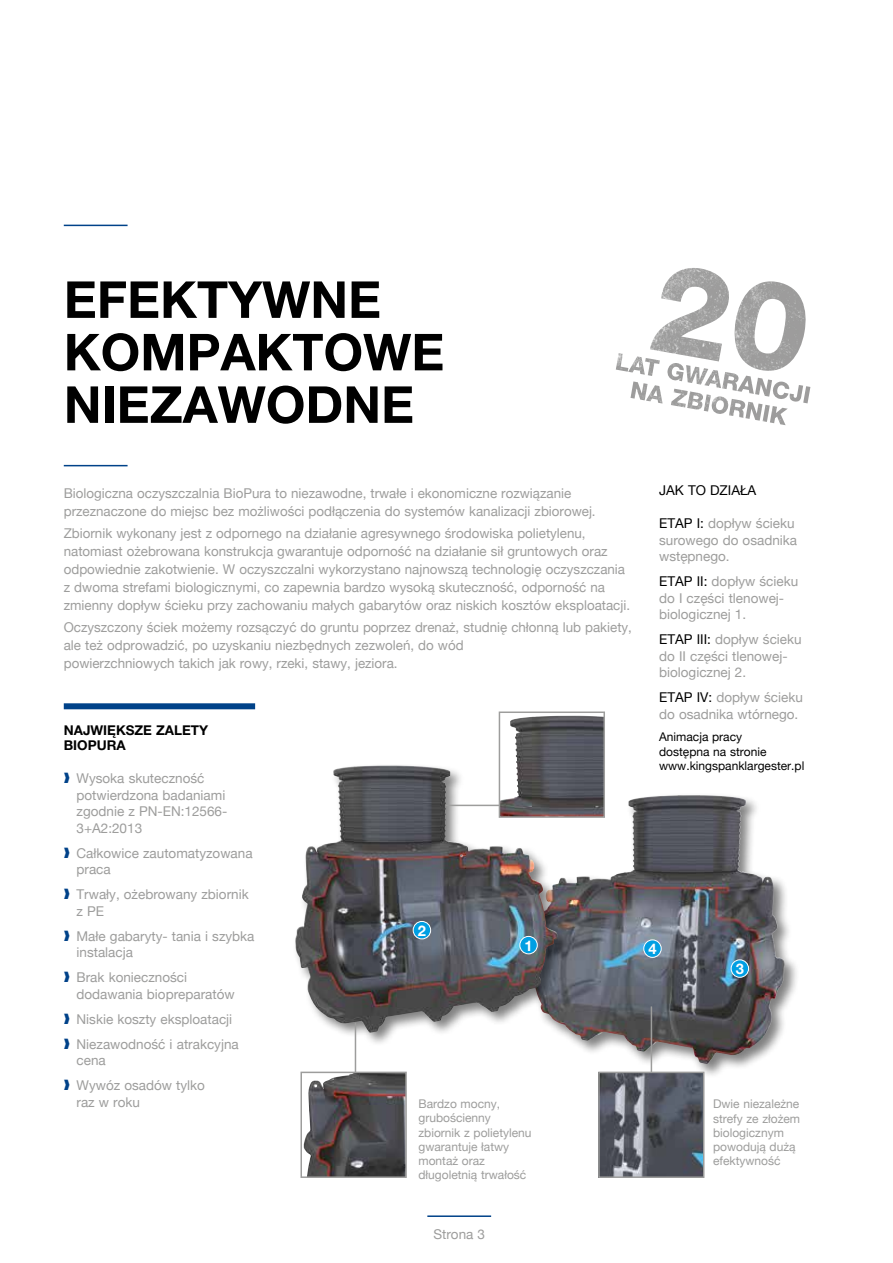
<style>
.page{position:relative;width:893px;height:1263px;background:#fff}
.page>*{position:absolute;margin:0;border:0;box-sizing:border-box;transform-origin:0 0}
.t1{font:700 51px/52.5px "Helvetica Neue CE";color:#000}
.t2{font:700 14.7px "Helvetica Neue CE";color:#fff}
.t3{font:13.5px/16.5px "Helvetica Neue";color:#9d9d9c}
.t4{font:700 13.5px/15px "Helvetica Neue";color:#000}
.t5{font:13.5px "Helvetica Neue";color:#000}
.t6{font:12px/14.2px "Helvetica Neue";color:#9d9d9c}
.t7{font:12px/14.2px "Helvetica Neue";color:#000}
.s1{font-family:"Helvetica Neue CE"}
.s2{color:#004289}
.s3{color:#000}
</style>
<div class="page">
<div style="left:523px;top:792px;width:277px;height:286px;background:#000;opacity:.5"></div>
<img style="left:572px;top:795px;width:128px;height:95px">
<div style="left:292px;top:762px;width:280px;height:285px;background:#000;opacity:.5"></div>
<img style="left:295px;top:766px;width:82px;height:202px">
<div style="left:520px;top:936px;width:17px;height:18px;background:#009fe3;border-radius:50%"></div>
<div style="left:519px;top:936px;width:19px;height:18px;border:1px solid #fff;border-radius:50%"></div>
<div style="left:413px;top:921px;width:18px;height:18px;background:#009fe3;border-radius:50%"></div>
<div style="left:413px;top:921px;width:18px;height:18px;border:1px solid #fff;border-radius:50%"></div>
<div style="left:731px;top:960px;width:18px;height:17px;background:#009fe3;border-radius:50%"></div>
<div style="left:731px;top:959px;width:18px;height:19px;border:1px solid #fff;border-radius:50%"></div>
<div style="left:644px;top:940px;width:17px;height:17px;background:#009fe3;border-radius:50%"></div>
<div style="left:643px;top:939px;width:19px;height:19px;border:1px solid #fff;border-radius:50%"></div>
<hr style="left:64px;top:225px;width:64px;height:1px;background:#004289">
<hr style="left:64px;top:465px;width:64px;height:1px;background:#004289">
<div style="left:64px;top:703px;width:191px;height:6px;background:#004289"></div>
<hr style="left:427px;top:1215px;width:64px;height:2px;background:#004289">
<hr style="left:651px;top:1006px;width:1px;height:73px;background:#9d9d9c">
<hr style="left:355px;top:1023px;width:1px;height:56px;background:#9d9d9c">
<hr style="left:446px;top:805px;width:56px;height:1px;background:#9d9d9c">
<img style="left:616px;top:268px;width:192px;height:131px">
<img style="left:601px;top:1074px;width:100px;height:101px">
<div style="left:598px;top:1071px;width:106px;height:107px;border:2px solid #9d9d9c"></div>
<img style="left:304px;top:1074px;width:100px;height:101px">
<div style="left:300px;top:1071px;width:107px;height:107px;border:2px solid #9d9d9c"></div>
<img style="left:502px;top:716px;width:100px;height:99px">
<div style="left:499px;top:711px;width:106px;height:107px;border:2px solid #9d9d9c"></div>
<h1 class="t1" style="left:64px;top:274px;width:382px">EFEKTYWNE<br>KOMPAKTOWE<br>NIEZAWODNE</h1>
<p class="t3" style="left:64px;top:483px;width:533px;line-height:18px">Biologiczna oczyszczalnia BioPura to niezawodne, trwałe i ekonomiczne rozwiązanie przeznaczone do miejsc bez możliwości podłączenia do systemów kanalizacji zbiorowej.</p>
<p class="t3" style="left:64px;top:523px;width:568px;line-height:18px">Zbiornik wykonany jest z odpornego na działanie agresywnego środowiska polietylenu, natomiast ożebrowana konstrukcja gwarantuje odporność na działanie sił gruntowych oraz odpowiednie zakotwienie. W oczyszczalni wykorzystano najnowszą technologię oczyszczania z dwoma strefami biologicznymi, co zapewnia bardzo wysoką skuteczność, odporność na zmienny dopływ ścieku przy zachowaniu małych gabarytów oraz niskich kosztów eksploatacji.</p>
<p class="t3" style="left:64px;top:617px;width:570px;line-height:18px">Oczyszczony ściek możemy rozsączyć do gruntu poprzez drenaż, studnię chłonną lub pakiety, ale też odprowadzić, po uzyskaniu niezbędnych zezwoleń, do wód<br>powierzchniowych takich jak rowy, rzeki, stawy, jeziora.</p>
<p class="t4" style="left:64px;top:722px;width:146px">NAJWI<span class="s1">Ę</span>KSZE ZALETY<br>BIOPURA</p>
<p class="t3" style="left:77px;top:769px;width:152px;text-indent:-13px"><span class="s2">❱</span> Wysoka skuteczność potwierdzona badaniami zgodnie z PN-EN:12566-<br>3+A2:2013</p>
<p class="t3" style="left:77px;top:844px;width:178px;text-indent:-13px"><span class="s2">❱</span> Całkowice zautomatyzowana praca</p>
<p class="t3" style="left:77px;top:885px;width:174px;text-indent:-13px"><span class="s2">❱</span> Trwały, ożebrowany zbiornik z PE</p>
<p class="t3" style="left:77px;top:927px;width:180px;text-indent:-13px"><span class="s2">❱</span> Małe gabaryty- tania i szybka instalacja</p>
<p class="t3" style="left:77px;top:968px;width:160px;text-indent:-13px"><span class="s2">❱</span> Brak konieczności dodawania biopreparatów</p>
<p class="t3" style="left:64px;top:1005px;width:176px;line-height:25px"><span class="s2">❱</span> Niskie koszty eksploatacji <span class="s2">❱</span> Niezawodność i atrakcyjna</p>
<p class="t3" style="left:64px;top:1047px;width:143px;line-height:25px;text-indent:13px">cena<br><span class="s2">❱</span> Wywóz osadów tylko</p>
<p class="t3" style="left:77px;top:1093px;width:65px">raz w roku</p>
<p class="t2" style="left:418px;top:921px;width:10px">2</p>
<p class="t2" style="left:524px;top:936px;width:10px">1</p>
<p class="t6" style="left:418px;top:1096px;width:115px">Bardzo mocny, grubościenny zbiornik z polietylenu gwarantuje łatwy montaż oraz długoletnią trwałość</p>
<p class="t5" style="left:659px;top:478px;width:99px">JAK TO DZIAŁA</p>
<p class="t3" style="left:659px;top:514px;width:140px"><span class="s3">ETAP I:</span> dopływ ścieku surowego do osadnika wstępnego.</p>
<p class="t3" style="left:659px;top:572px;width:141px"><span class="s3">ETAP II:</span> dopływ ścieku do I części tlenowej&shy;biologicznej 1.</p>
<p class="t3" style="left:659px;top:630px;width:144px"><span class="s3">ETAP III:</span> dopływ ścieku do II części tlenowej&shy;biologicznej 2.</p>
<p class="t3" style="left:659px;top:688px;width:145px"><span class="s3">ETAP IV:</span> dopływ ścieku do osadnika wtórnego.</p>
<p class="t7" style="left:659px;top:729px;width:147px">Animacja pracy<br>dostępna na stronie www.kingspanklargester.pl</p>
<p class="t2" style="left:648px;top:940px;width:10px">4</p>
<p class="t2" style="left:736px;top:960px;width:10px">3</p>
<p class="t6" style="left:713px;top:1096px;width:89px">Dwie niezależne strefy ze złożem biologicznym powodują dużą efektywność</p>
<p class="t3" style="left:433px;top:1225px;width:53px">Strona 3</p>
</div>
